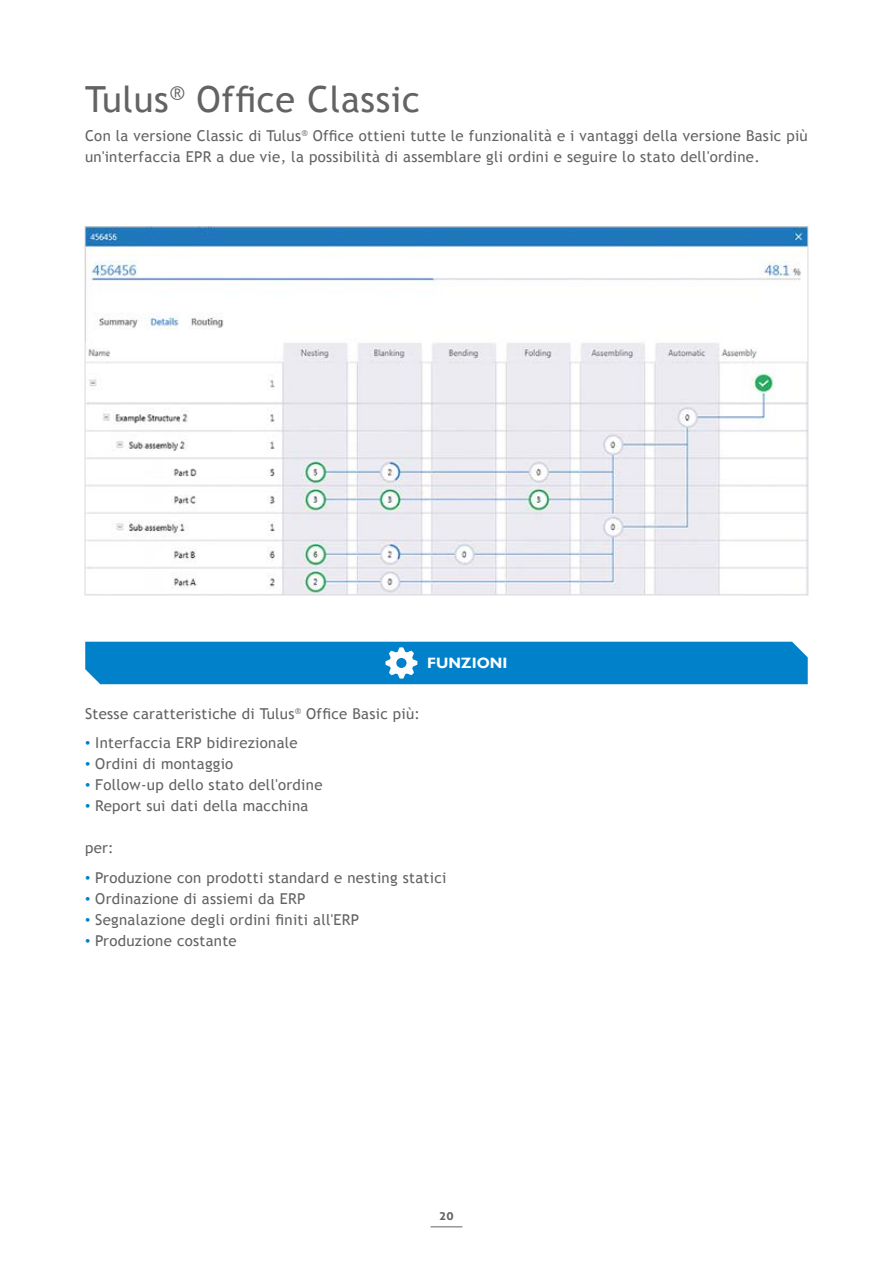
<style>
.page{position:relative;width:893px;height:1263px;background:#fff}
.page>*{position:absolute;margin:0;border:0;box-sizing:border-box;transform-origin:0 0}
.t1{font:36px "Trebuchet MS";letter-spacing:.02em;color:#646363}
.t2{font:15px/21px "Trebuchet MS";letter-spacing:.02em;color:#646363}
.t3{font:700 15px "Gill Sans";color:#fff}
.t4{font:700 12px "Aller";color:#646363}
.s1{font-family:"Gill Sans";color:#0081c9}
</style>
<div class="page">
<hr style="left:431px;top:1226px;width:31px;height:1px;background:#646363">
<img style="left:87px;top:228px;width:719px;height:365px">
<div style="left:85px;top:642px;width:723px;height:42px;background:#0081c9"></div>
<h1 class="t1" style="left:85px;top:78px;width:336px">Tulus<sup>®</sup> Office Classic</h1>
<p class="t2" style="left:85px;top:125px;width:724px">Con la versione Classic di Tulus<sup>®</sup> Office ottieni tutte le funzionalità e i vantaggi della versione Basic più un'interfaccia EPR a due vie, la possibilità di assemblare gli ordini e seguire lo stato dell'ordine.</p>
<p class="t3" style="left:427px;top:654px;width:82px">FUNZIONI</p>
<p class="t2" style="left:85px;top:703px;width:337px">Stesse caratteristiche di Tulus<sup>®</sup> Office Basic più:</p>
<p class="t2" style="left:85px;top:733px;width:214px"><span class="s1">•</span> Interfaccia ERP bidirezionale</p>
<p class="t2" style="left:85px;top:754px;width:150px"><span class="s1">•</span> Ordini di montaggio</p>
<p class="t2" style="left:85px;top:775px;width:239px"><span class="s1">•</span> Follow-up dello stato dell'ordine</p>
<p class="t2" style="left:85px;top:796px;width:225px"><span class="s1">•</span> Report sui dati della macchina</p>
<p class="t2" style="left:85px;top:838px;width:30px">per:</p>
<p class="t2" style="left:85px;top:867px;width:363px"><span class="s1">•</span> Produzione con prodotti standard e nesting statici</p>
<p class="t2" style="left:85px;top:888px;width:222px"><span class="s1">•</span> Ordinazione di assiemi da ERP</p>
<p class="t2" style="left:85px;top:909px;width:276px"><span class="s1">•</span> Segnalazione degli ordini finiti all'ERP</p>
<p class="t2" style="left:85px;top:930px;width:153px"><span class="s1">•</span> Produzione costante</p>
<p class="t4" style="left:439px;top:1208px;width:16px">20</p>
</div>
